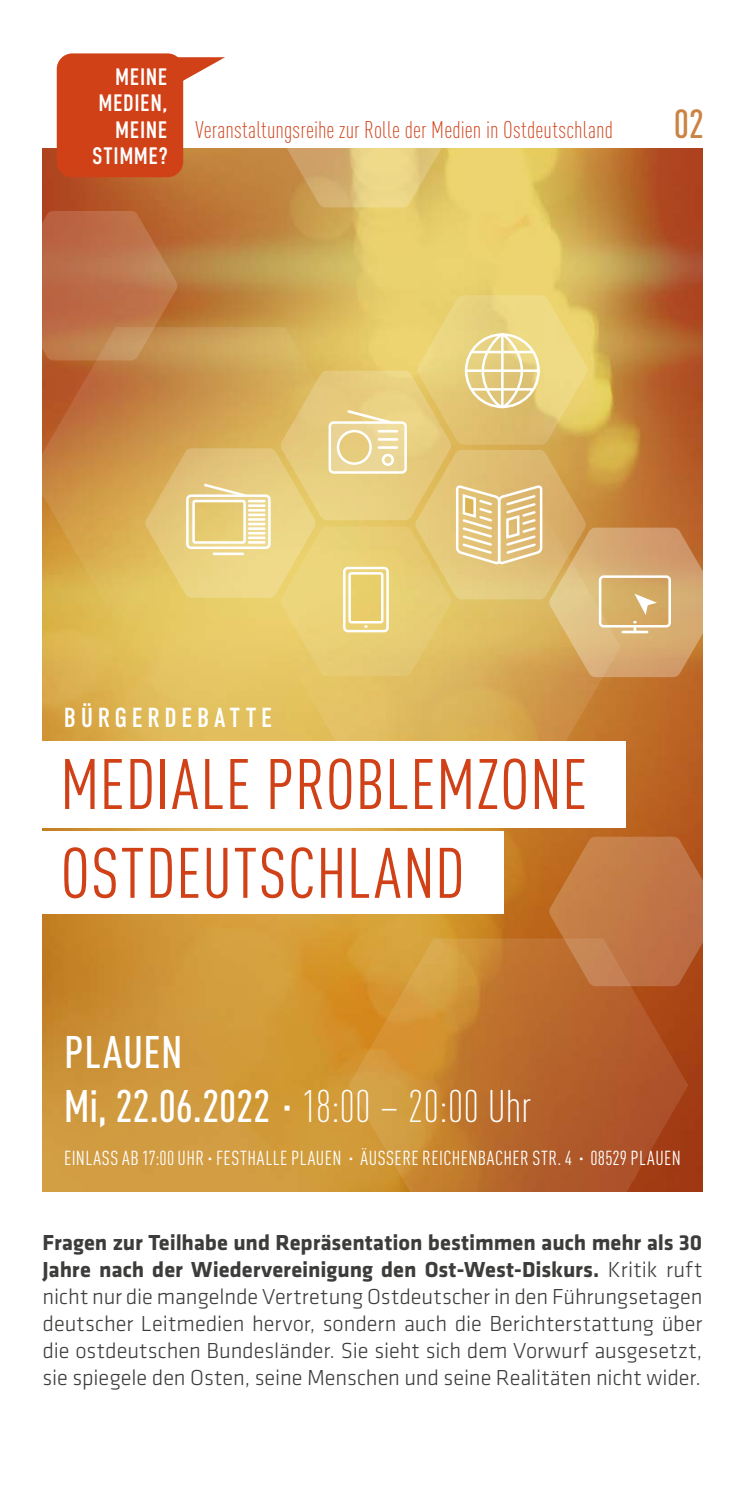
<style>
.page{position:relative;width:745px;height:1489px;background:#fff}
.page>*{position:absolute;margin:0;border:0;box-sizing:border-box;transform-origin:0 0}
.t1{font:condensed 70.25px "DIN Pro";letter-spacing:.01em;color:#d04118}
.t2{font:500 condensed 45px/54px "DIN Pro";letter-spacing:.01em;color:#fff}
.t3{font:500 condensed 40px "DIN Pro";color:#cb8343}
.t4{font:27.5px "DIN Condensed";letter-spacing:.17em;color:#fff}
.t5{font:300 condensed 23.75px "DIN Pro";letter-spacing:.005em;color:#d04118}
.t6{font:23.75px/26.5px "DIN Condensed";letter-spacing:.02em;color:#fff;text-align:right}
.t7{font:22.5px/27px "Klavika Light TF";letter-spacing:-.005em;color:#3c3c3b;text-align:justify}
.t8{font:700 22.5px/27px "Klavika";letter-spacing:-.005em;color:#3c3c3b}
.t9{font:condensed 20px "DIN Pro";letter-spacing:.02em;color:#fff}
.s1{font-weight:300}
.s2{font-family:"Klavika Light TF";font-weight:400}
</style>
<div class="page">
<img style="left:43px;top:678px;width:659px;height:513px">
<svg style="left:348px;top:938px;width:339px;height:254px;background:#bf732d"></svg>
<svg style="left:281px;top:678px;width:339px;height:62px;background:#d8ab53"></svg>
<svg style="left:546px;top:835px;width:157px;height:152px;background:#c0743f"></svg>
<div style="left:0;top:831px;width:503px;height:83px;background:#fff"></div>
<div style="left:0;top:740px;width:625px;height:87px;background:#fff"></div>
<div style="left:57px;top:53px;width:126px;height:124px;background:#d04118;border-radius:16px"></div>
<svg style="left:42px;top:57px;width:661px;height:621px"></svg>
<p class="t6" style="left:92px;top:64px;width:77px">MEINE<br>MEDIEN,<br>MEINE<br>STIMME?</p>
<p class="t5" style="left:195px;top:113px;width:419px">Veranstaltungsreihe zur Rolle der Medien in Ostdeutschland</p>
<h3 class="t3" style="left:673px;top:94px;width:32px">02</h3>
<p class="t4" style="left:64px;top:701px;width:209px">BÜRGERDEBATTE</p>
<h1 class="t1" style="left:60px;top:733px;width:528px">MEDIALE PROBLEMZONE</h1>
<h1 class="t1" style="left:60px;top:822px;width:405px">OSTDEUTSCHLAND</h1>
<h2 class="t2" style="left:64px;top:1021px;width:468px">PLAUEN<br>Mi, 22.06.2022 <span class="s1">· 18:00 – 20:00 Uhr</span></h2>
<p class="t9" style="left:64px;top:1143px;width:618px">EINLASS AB 17:00 UHR · FESTHALLE PLAUEN · ÄUSSERE REICHENBACHER STR. 4 · 08529 PLAUEN</p>
<p class="t8" style="left:43px;top:1228px;width:661px">Fragen zur Teilhabe und Repräsentation bestimmen auch mehr als 30<br>Jahre nach der Wiedervereinigung den Ost-West-Diskurs. <span class="s2">Kritik ruft</span></p>
<p class="t7" style="left:43px;top:1282px;width:661px">nicht nur die mangelnde Vertretung Ostdeutscher in den Führungsetagen deutscher Leitmedien hervor, sondern auch die Berichterstattung über die ostdeutschen Bundesländer. Sie sieht sich dem Vorwurf ausgesetzt, sie spiegele den Osten, seine Menschen und seine Realitäten nicht wider.</p>
</div>
